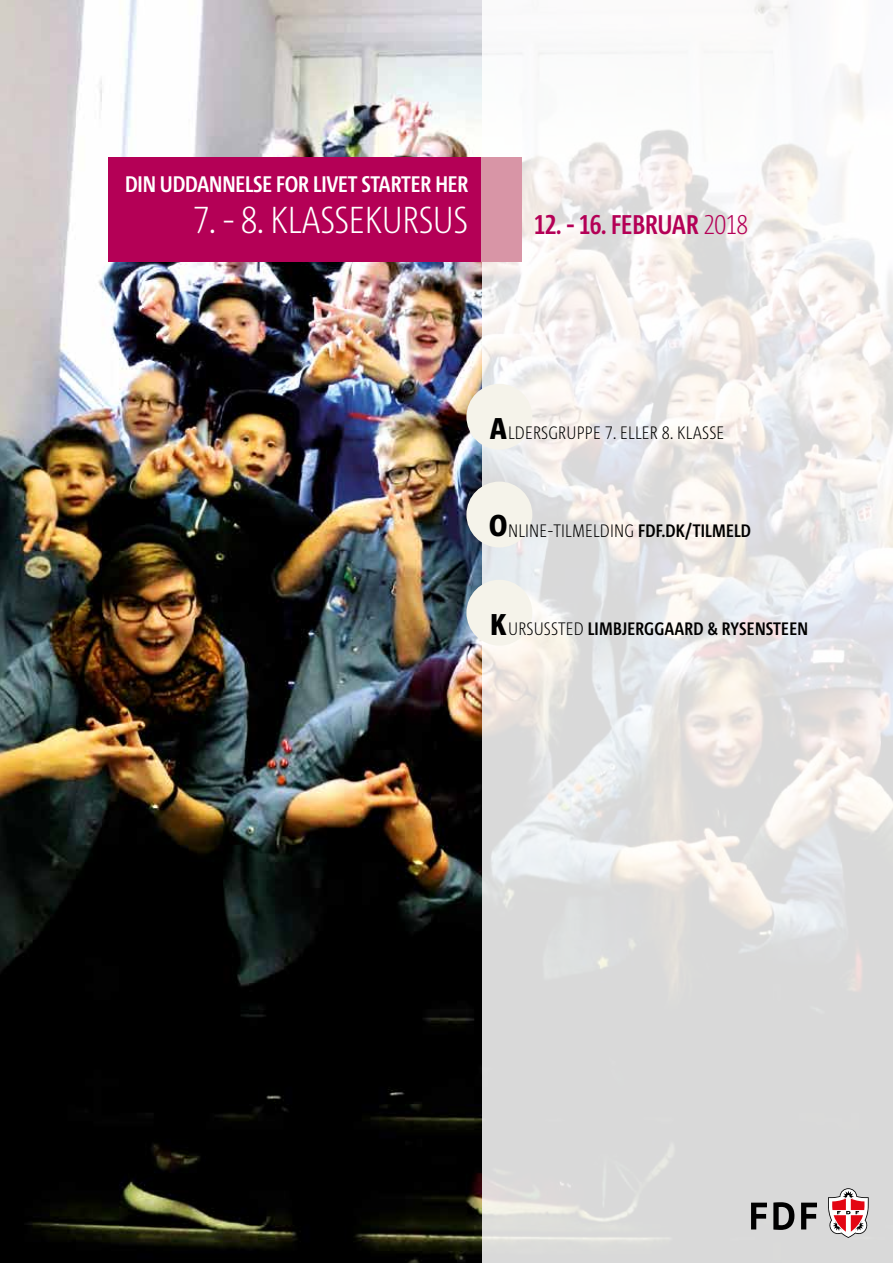
<style>
.page{position:relative;width:893px;height:1263px;background:#fff}
.page>*{position:absolute;margin:0;border:0;box-sizing:border-box;transform-origin:0 0}
.t1{font:300 37.5px "Corpid C1 s Cd";letter-spacing:-.03em;color:#fff}
.t2{font:800 30px "Corpid C1 s Cd";color:#000}
.t3{font:700 27px "Corpid C1 s Cd";letter-spacing:-.03em;color:#b40056}
.t4{font:700 22.5px "Corpid C1 s Cd";letter-spacing:-.03em;color:#fff}
.t5{font:300 18px "Corpid C1 s Cd";letter-spacing:-.01em;color:#000}
.t6{font:700 18px "Corpid C1 s Cd";letter-spacing:-.01em;color:#000}
.s1{font-weight:300}
.s2{font-weight:700}
</style>
<div class="page">
<img style="left:0;top:0;width:893px;height:1263px">
<div style="left:108px;top:158px;width:374px;height:104px;background:#b40056"></div>
<div style="left:482px;top:158px;width:40px;height:104px;background:#d895a6"></div>
<svg style="left:751px;top:1202px;width:16px;height:27px"></svg>
<svg style="left:773px;top:1202px;width:21px;height:28px"></svg>
<svg style="left:801px;top:1202px;width:16px;height:27px"></svg>
<svg style="left:827px;top:1188px;width:42px;height:50px"></svg>
<div style="left:466px;top:384px;width:66px;height:66px;background:#f5f3ea;border-radius:50%"></div>
<div style="left:466px;top:482px;width:66px;height:65px;background:#f5f3ea;border-radius:50%"></div>
<div style="left:466px;top:580px;width:66px;height:66px;background:#f5f3ea;border-radius:50%"></div>
<p class="t4" style="left:125px;top:170px;width:345px">DIN UDDANNELSE FOR LIVET STARTER HER</p>
<h1 class="t1" style="left:193px;top:196px;width:277px">7. - 8. KLASSEKURSUS</h1>
<h3 class="t3" style="left:534px;top:207px;width:216px">12. - 16. FEBRUAR <span class="s1">2018</span></h3>
<h2 class="t2" style="left:490px;top:409px;width:19px">A</h2>
<p class="t5" style="left:508px;top:421px;width:218px">LDERSGRUPPE 7. ELLER 8. KLASSE</p>
<h2 class="t2" style="left:489px;top:507px;width:20px">O</h2>
<p class="t5" style="left:508px;top:519px;width:245px">NLINE-TILMELDING <span class="s2">FDF.DK/TILMELD</span></p>
<h2 class="t2" style="left:490px;top:605px;width:18px">K</h2>
<p class="t6" style="left:508px;top:617px;width:302px"><span class="s1">URSUSSTED</span> LIMBJERGGAARD &amp; RYSENSTEEN</p>
</div>
